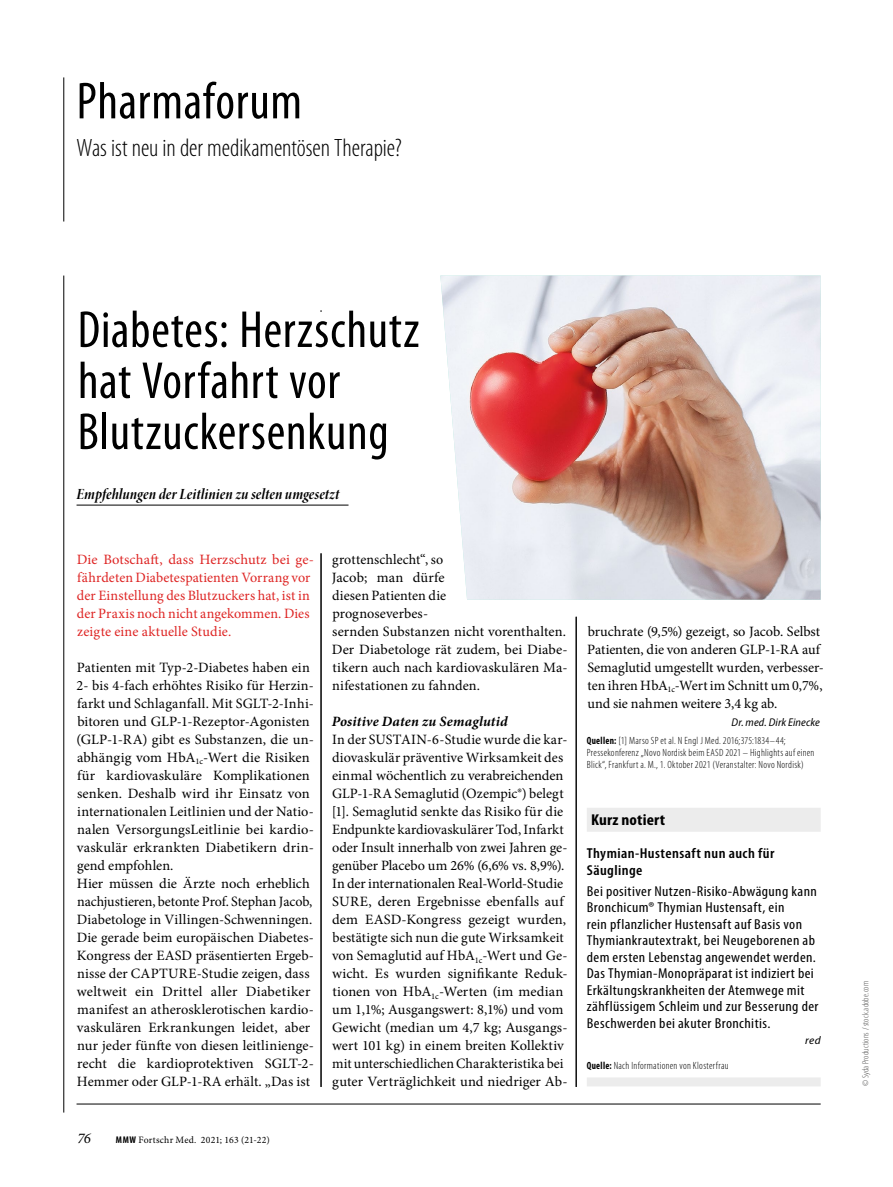
<style>
.page{position:relative;width:893px;height:1187px;background:#fff}
.page>*{position:absolute;margin:0;border:0;box-sizing:border-box;transform-origin:0 0}
.Title_klein{font:condensed 52.5px/51px "Myriad Pro";letter-spacing:.015em;color:#000}
.t1{font:300 condensed 25.2px "Myriad Pro";letter-spacing:-.005em;color:#000}
.SuperTitle_1Pharma{font:15.75px "Minion Pro Bold Cn It Disp";letter-spacing:.01em;color:#000}
.NoXML_Kurz_notiert{font:700 condensed 15.75px "Myriad Pro";letter-spacing:.01em;color:#000;scale:1.1 1}
.t2{font:italic 14.85px "Minion Pro";color:#000}
.Para_Kurz_notiert{font:condensed 14.4px/16.5px "Myriad Pro";letter-spacing:.025em;color:#000;scale:1.1 1}
.Title_Kurz_notiert{font:600 condensed 14.4px/16.5px "Myriad Pro";letter-spacing:.025em;color:#000;scale:1.1 1}
.Para_x{font:14.25px/18px "Minion Pro";letter-spacing:.005em;color:#000}
.Trailer_kleinrot{font:14.25px/18px "Minion Pro";letter-spacing:.005em;color:#de2524}
.SectionHeading_2_x{font:italic 700 14.25px "Minion Pro";letter-spacing:.015em;color:#000}
.Para_x-2{font:italic semi-condensed 11.25px "Myriad Pro";letter-spacing:.01em;color:#000}
.Para_Kurz_notiert-2{font:italic semi-condensed 11.25px "Myriad Pro";color:#000;scale:1.1 1}
.Source_x{font:300 condensed 10.5px/12px "Myriad Pro";letter-spacing:.03em;color:#000}
.Source_BoxLine{font:300 condensed 10.5px "Myriad Pro";letter-spacing:.03em;color:#000}
.t3{font:9.75px "Minion Pro";letter-spacing:.02em;color:#000}
.Image_Source_x{font:300 condensed 9px "Myriad Pro";letter-spacing:.02em;color:#4d4d4c}
.s1{font-family:"Myriad Pro";font-weight:700;font-stretch:condensed}
.s2{font-weight:700}
</style>
<div class="page">
<hr style="left:64px;top:77px;width:1px;height:144px;background:#000">
<hr style="left:64px;top:275px;width:1px;height:837px;background:#000">
<hr style="left:77px;top:1103px;width:744px;height:1px;background:#000">
<div style="left:587px;top:807px;width:234px;height:24px;background:#ececec"></div>
<div style="left:587px;top:1077px;width:234px;height:9px;background:#ececec"></div>
<img style="left:440px;top:275px;width:381px;height:324px">
<hr style="left:77px;top:505px;width:271px;height:1px;background:#000">
<hr style="left:321px;top:553px;width:1px;height:533px;background:#000">
<hr style="left:576px;top:616px;width:1px;height:470px;background:#000">
<h1 class="Title_klein" style="left:77px;top:75px;width:227px">Pharmaforum</h1>
<h2 class="t1" style="left:77px;top:134px;width:327px">Was ist neu in der medikamentösen Therapie?</h2>
<p class="Title_klein" style="left:78px;top:303px;width:343px">Diabetes: Herzschutz hat Vorfahrt vor<br>Blutzuckersenkung</p>
<p class="SuperTitle_1Pharma" style="left:77px;top:484px;width:264px">Empfehlungen der Leitlinien zu selten umgesetzt</p>
<p class="Trailer_kleinrot" style="left:77px;top:550px;width:239px">Die Botschaft, dass Herzschutz bei ge&shy;fährdeten Diabetespatienten Vorrang vor der Einstellung des Blutzuckers hat, ist in der Praxis noch nicht angekommen. Dies zeigte eine aktuelle Studie.</p>
<p class="Para_x" style="left:77px;top:658px;width:239px">Patienten mit Typ-2-Diabetes haben ein 2- bis 4-fach erhöhtes Risiko für Herzin&shy;farkt und Schlaganfall. Mit SGLT-2-Inhi&shy;bitoren und GLP-1-Rezeptor-Agonisten (GLP-1-RA) gibt es Substanzen, die un&shy;abhängig vom HbA<sub>1c</sub>-Wert die Risiken für kardiovaskuläre Komplikationen senken. Deshalb wird ihr Einsatz von internationalen Leitlinien und der Natio&shy;nalen VersorgungsLeitlinie bei kardio&shy;vaskulär erkrankten Diabetikern drin&shy;gend empfohlen.</p>
<p class="Para_x" style="left:77px;top:874px;width:239px">Hier müssen die Ärzte noch erheblich nachjustieren, betonte Prof. Stephan Jacob, Diabetologe in Villingen-Schwenningen.<br>Die gerade beim europäischen Diabetes-Kongress der EASD präsentierten Ergeb&shy;nisse der CAPTURE-Studie zeigen, dass weltweit ein Drittel aller Diabetiker manifest an atherosklerotischen kardio&shy;vaskulären Erkrankungen leidet, aber nur jeder fünfte von diesen leitlinienge&shy;recht die kardioprotektiven SGLT-2- Hemmer oder GLP-1-RA erhält. „Das ist</p>
<p class="t2" style="left:77px;top:1128px;width:15px">76</p>
<p class="t3" style="left:116px;top:1132px;width:155px"><span class="s1">MMW</span> Fortschr Med. 2021; 163 (21-22)</p>
<p class="Para_x" style="left:332px;top:550px;width:237px">grottenschlecht“, so<br>Jacob; man dürfe<br>diesen Patienten die<br>prognoseverbes-<br>sernden Substanzen nicht vorenthalten.<br>Der Diabetologe rät zudem, bei Diabe&shy;tikern auch nach kardiovaskulären Ma&shy;nifestationen zu fahnden.</p>
<p class="SectionHeading_2_x" style="left:332px;top:711px;width:178px">Positive Daten zu Semaglutid</p>
<p class="Para_x" style="left:332px;top:730px;width:237px">In der SUSTAIN-6-Studie wurde die kar&shy;diovaskulär präventive Wirksamkeit des einmal wöchentlich zu verabreichenden GLP-1-RA Semaglutid (Ozempic®) belegt [1]. Semaglutid senkte das Risiko für die Endpunkte kardiovaskulärer Tod, Infarkt oder Insult innerhalb von zwei Jahren ge&shy;genüber Placebo um 26% (6,6% vs. 8,9%).</p>
<p class="Para_x" style="left:332px;top:874px;width:237px">In der internationalen Real-World-Studie SURE, deren Ergebnisse ebenfalls auf dem EASD-Kongress gezeigt wurden, bestätigte sich nun die gute Wirksamkeit von Semaglutid auf HbA<sub>1c</sub>-Wert und Ge&shy;wicht. Es wurden signifikante Reduk&shy;tionen von HbA<sub>1c</sub>-Werten (im median um 1,1%; Ausgangswert: 8,1%) und vom Gewicht (median um 4,7 kg; Ausgangs&shy;wert 101 kg) in einem breiten Kollektiv mit unterschiedlichen Charakteristika bei guter Verträglichkeit und niedriger Ab-</p>
<p class="Para_x" style="left:587px;top:622px;width:238px">bruchrate (9,5%) gezeigt, so Jacob. Selbst Patienten, die von anderen GLP-1-RA auf Semaglutid umgestellt wurden, verbesser&shy;ten ihren HbA<sub>1c</sub>-Wert im Schnitt um 0,7%, und sie nahmen weitere 3,4 kg ab.</p>
<p class="Para_x-2" style="left:732px;top:716px;width:90px">Dr. med. Dirk Einecke</p>
<p class="Source_x" style="left:587px;top:734px;width:229px"><span class="s2">Quellen:</span> [1] Marso SP et al. N Engl J Med. 2016;375:1834–44;<br>Pressekonferenz „Novo Nordisk beim EASD 2021 – Highlights auf einen<br>Blick“, Frankfurt a. M., 1. Oktober 2021 (Veranstalter: Novo Nordisk)</p>
<p class="NoXML_Kurz_notiert" style="left:591px;top:809px;width:69px">Kurz notiert</p>
<p class="Title_Kurz_notiert" style="left:587px;top:845px;width:172px">Thymian-Hustensaft nun auch für<br>Säuglinge</p>
<p class="Para_Kurz_notiert" style="left:587px;top:882px;width:212px">Bei positiver Nutzen-Risiko-Abwägung kann Bronchicum® Thymian Hustensaft, ein<br>rein pflanzlicher Hustensaft auf Basis von Thymiankrautextrakt, bei Neugeborenen ab dem ersten Lebenstag angewendet werden.<br>Das Thymian-Monopräparat ist indiziert bei Erkältungskrankheiten der Atemwege mit zähflüssigem Schleim und zur Besserung der Beschwerden bei akuter Bronchitis.</p>
<p class="Para_Kurz_notiert-2" style="left:805px;top:1034px;width:16px">red</p>
<p class="Source_BoxLine" style="left:587px;top:1059px;width:143px"><span class="s2">Quelle:</span> Nach Informationen von Klosterfrau</p>
<p class="Image_Source_x" style="left:861px;top:1085px;width:107px;rotate:-90deg">© Syda Productions / stock.adobe.com</p>
</div>
